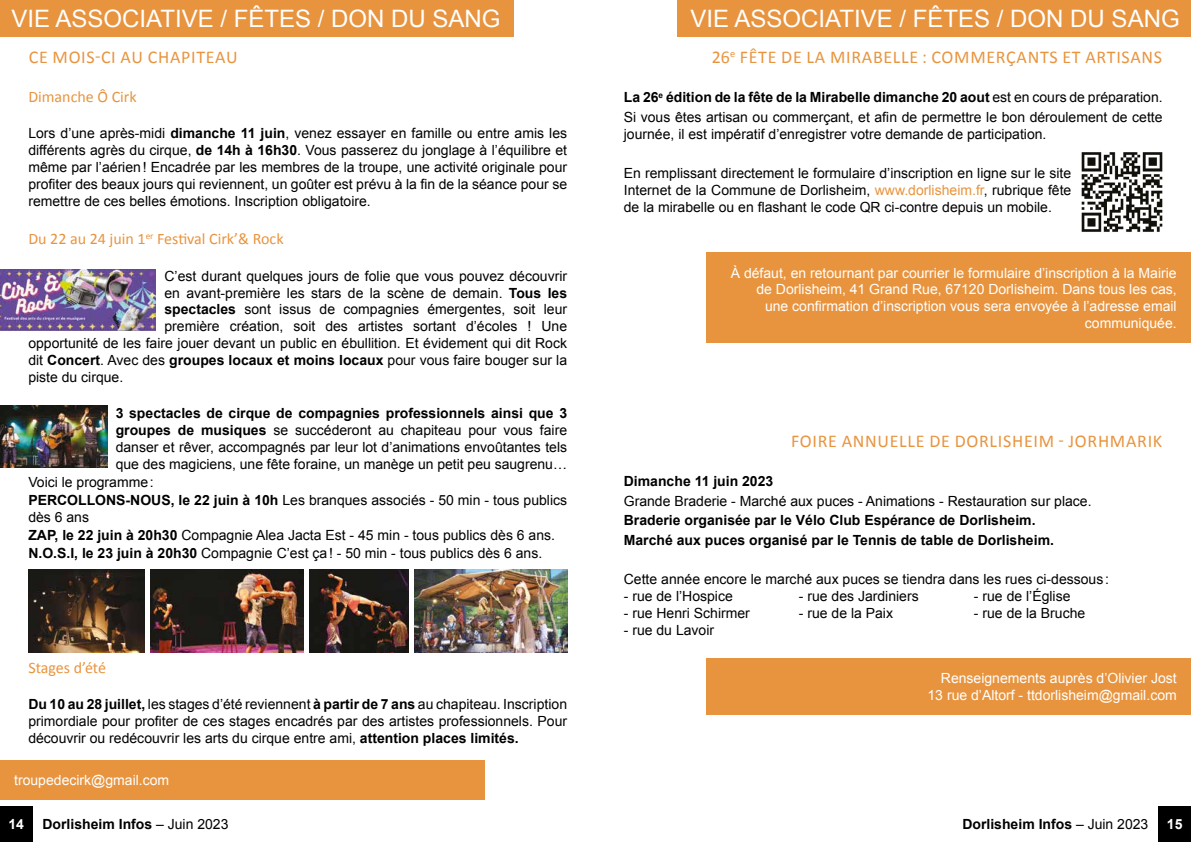
<style>
.page{position:relative;width:1191px;height:842px;background:#fff}
.page>*{position:absolute;margin:0;border:0;box-sizing:border-box;transform-origin:0 0}
.t1{font:24px "Arial";color:#fff}
.t2{font:18px "Calibri";letter-spacing:.04em;color:#e8943e}
.t3{font:16px "Calibri";color:#e8943e}
.t4{font:14px/16.8px "Arial";color:#000;text-align:justify}
.t5{font:14px/16.8px "Arial";color:#fff;text-align:right}
.t6{font:700 14px/19.6px "Arial";color:#000}
.t7{font:700 14px "Arial";color:#fff}
.s1{font-weight:700}
.s2{color:#e8943e}
.s3{font-weight:400}
</style>
<div class="page">
<div style="left:0;top:806px;width:33px;height:36px;background:#000"></div>
<div style="left:1158px;top:806px;width:33px;height:36px;background:#000"></div>
<div style="left:677px;top:0;width:514px;height:37px;background:#e8943e"></div>
<div style="left:0;top:0;width:513px;height:37px;background:#e8943e"></div>
<img style="left:0;top:269px;width:156px;height:61px">
<img style="left:0;top:405px;width:107px;height:63px">
<img style="left:150px;top:570px;width:153px;height:82px">
<img style="left:28px;top:570px;width:117px;height:82px">
<img style="left:414px;top:570px;width:153px;height:82px">
<img style="left:309px;top:570px;width:99px;height:82px">
<div style="left:706px;top:658px;width:485px;height:56px;background:#e8943e"></div>
<img style="left:1081px;top:152px;width:82px;height:80px">
<div style="left:706px;top:252px;width:485px;height:91px;background:#e8943e"></div>
<div style="left:0;top:760px;width:485px;height:39px;background:#e8943e"></div>
<h1 class="t1" style="left:11px;top:3px;width:491px">VIE ASSOCIATIVE / FÊTES / DON DU SANG</h1>
<h1 class="t1" style="left:690px;top:3px;width:491px">VIE ASSOCIATIVE / FÊTES / DON DU SANG</h1>
<p class="t2" style="left:29px;top:46px;width:210px">CE MOIS-CI AU CHAPITEAU</p>
<p class="t3" style="left:28px;top:87px;width:110px">Dimanche Ô Cirk</p>
<p class="t4" style="left:28px;top:125px;width:540px">Lors d’une après-midi <span class="s1">dimanche 11 juin</span>, venez essayer en famille ou entre amis les différents agrès du cirque, <span class="s1">de 14h à 16h30</span>. Vous passerez du jonglage à l’équilibre et même par l’aérien! Encadrée par les membres de la troupe, une activité originale pour profiter des beaux jours qui reviennent, un goûter est prévu à la fin de la séance pour se remettre de ces belles émotions. Inscription obligatoire.</p>
<p class="t3" style="left:28px;top:229px;width:257px">Du 22 au 24 juin 1<sup>er</sup> Festival Cirk’&amp; Rock</p>
<p class="t4" style="left:164px;top:268px;width:404px">C’est durant quelques jours de folie que vous pouvez découvrir</p>
<p class="t4" style="left:164px;top:284px;width:404px">en avant-première les stars de la scène de demain. <span class="s1">Tous les</span></p>
<p class="t4" style="left:164px;top:301px;width:404px"><span class="s1">spectacles</span> sont issus de compagnies émergentes, soit leur</p>
<p class="t4" style="left:164px;top:318px;width:404px">première création, soit des artistes sortant d’écoles ! Une</p>
<p class="t4" style="left:28px;top:335px;width:540px">opportunité de les faire jouer devant un public en ébullition. Et évidement qui dit Rock</p>
<p class="t4" style="left:28px;top:352px;width:540px">dit <span class="s1">Concert</span>. Avec des <span class="s1">groupes locaux et moins locaux</span> pour vous faire bouger sur la</p>
<p class="t4" style="left:28px;top:368px;width:96px">piste du cirque.</p>
<p class="t4" style="left:116px;top:405px;width:453px"><span class="s1">3 spectacles de cirque de compagnies professionnels ainsi que 3 groupes de musiques</span> se succéderont au chapiteau pour vous faire danser et rêver, accompagnés par leur lot d’animations envoûtantes tels que des magiciens, une fête foraine, un manège un petit peu saugrenu…</p>
<p class="t4" style="left:28px;top:473px;width:540px;line-height:18.2px">Voici le programme:<br><span class="s1">PERCOLLONS-NOUS, le 22 juin à 10h</span> Les branques associés - 50 min - tous publics</p>
<p class="t4" style="left:28px;top:508px;width:528px;line-height:18.2px;text-align:left">dès 6 ans<br><span class="s1">ZAP, le 22 juin à 20h30</span> Compagnie Alea Jacta Est - 45 min - tous publics dès 6 ans.<br><span class="s1">N.O.S.I, le 23 juin à 20h30</span> Compagnie C’est ça! - 50 min - tous publics dès 6 ans.</p>
<p class="t2" style="left:712px;top:46px;width:452px">26<sup>e</sup> FÊTE DE LA MIRABELLE : COMMERÇANTS ET ARTISANS</p>
<p class="t4" style="left:624px;top:88px;width:540px;line-height:19.6px"><span class="s1">La 26</span><sup>e</sup> <span class="s1">édition de la fête de la Mirabelle dimanche 20 aout</span> est en cours de préparation.<br>Si vous êtes artisan ou commerçant, et afin de permettre le bon déroulement de cette</p>
<p class="t4" style="left:624px;top:126px;width:424px">journée, il est impératif d’enregistrer votre demande de participation.</p>
<p class="t4" style="left:624px;top:165px;width:449px">En remplissant directement le formulaire d’inscription en ligne sur le site Internet de la Commune de Dorlisheim, <span class="s2">www.dorlisheim.fr</span>, rubrique fête de la mirabelle ou en flashant le code QR ci-contre depuis un mobile.</p>
<p class="t5" style="left:730px;top:264px;width:447px">À défaut, en retournant par courrier le formulaire d’inscription à la Mairie de Dorlisheim, 41 Grand Rue, 67120 Dorlisheim. Dans tous les cas, une confirmation d’inscription vous sera envoyée à l’adresse email communiquée.</p>
<p class="t2" style="left:791px;top:430px;width:373px">FOIRE ANNUELLE DE DORLISHEIM - JORHMARIK</p>
<p class="t6" style="left:624px;top:472px;width:151px">Dimanche 11 juin 2023</p>
<p class="t4" style="left:624px;top:493px;width:469px">Grande Braderie - Marché aux puces - Animations - Restauration sur place.</p>
<p class="t6" style="left:624px;top:511px;width:432px">Braderie organisée par le Vélo Club Espérance de Dorlisheim.<br>Marché aux puces organisé par le Tennis de table de Dorlisheim.</p>
<p class="t4" style="left:624px;top:571px;width:487px">Cette année encore le marché aux puces se tiendra dans les rues ci-dessous :</p>
<p class="t4" style="left:624px;top:588px;width:110px">- rue de l’Hospice</p>
<p class="t4" style="left:799px;top:588px;width:121px">- rue des Jardiniers</p>
<p class="t4" style="left:974px;top:588px;width:98px">- rue de l’Église</p>
<p class="t4" style="left:624px;top:605px;width:128px">- rue Henri Schirmer</p>
<p class="t4" style="left:799px;top:605px;width:96px">- rue de la Paix</p>
<p class="t4" style="left:974px;top:605px;width:113px">- rue de la Bruche</p>
<p class="t4" style="left:624px;top:622px;width:92px">- rue du Lavoir</p>
<p class="t5" style="left:927px;top:670px;width:251px">Renseignements auprès d’Olivier Jost<br>13 rue d’Altorf - ttdorlisheim@gmail.com</p>
<p class="t3" style="left:28px;top:657px;width:79px">Stages d’été</p>
<p class="t4" style="left:28px;top:696px;width:540px"><span class="s1">Du 10 au 28 juillet,</span> les stages d’été reviennent <span class="s1">à partir de 7 ans</span> au chapiteau. Inscription primordiale pour profiter de ces stages encadrés par des artistes professionnels. Pour découvrir ou redécouvrir les arts du cirque entre ami, <span class="s1">attention places limités.</span></p>
<p class="t5" style="left:14px;top:771px;width:157px">troupedecirk@gmail.com</p>
<p class="t7" style="left:9px;top:815px;width:17px">14</p>
<p class="t6" style="left:43px;top:815px;width:187px">Dorlisheim Infos <span class="s3">– Juin 2023</span></p>
<p class="t6" style="left:962px;top:815px;width:187px">Dorlisheim Infos <span class="s3">– Juin 2023</span></p>
<p class="t7" style="left:1166px;top:815px;width:17px">15</p>
</div>
